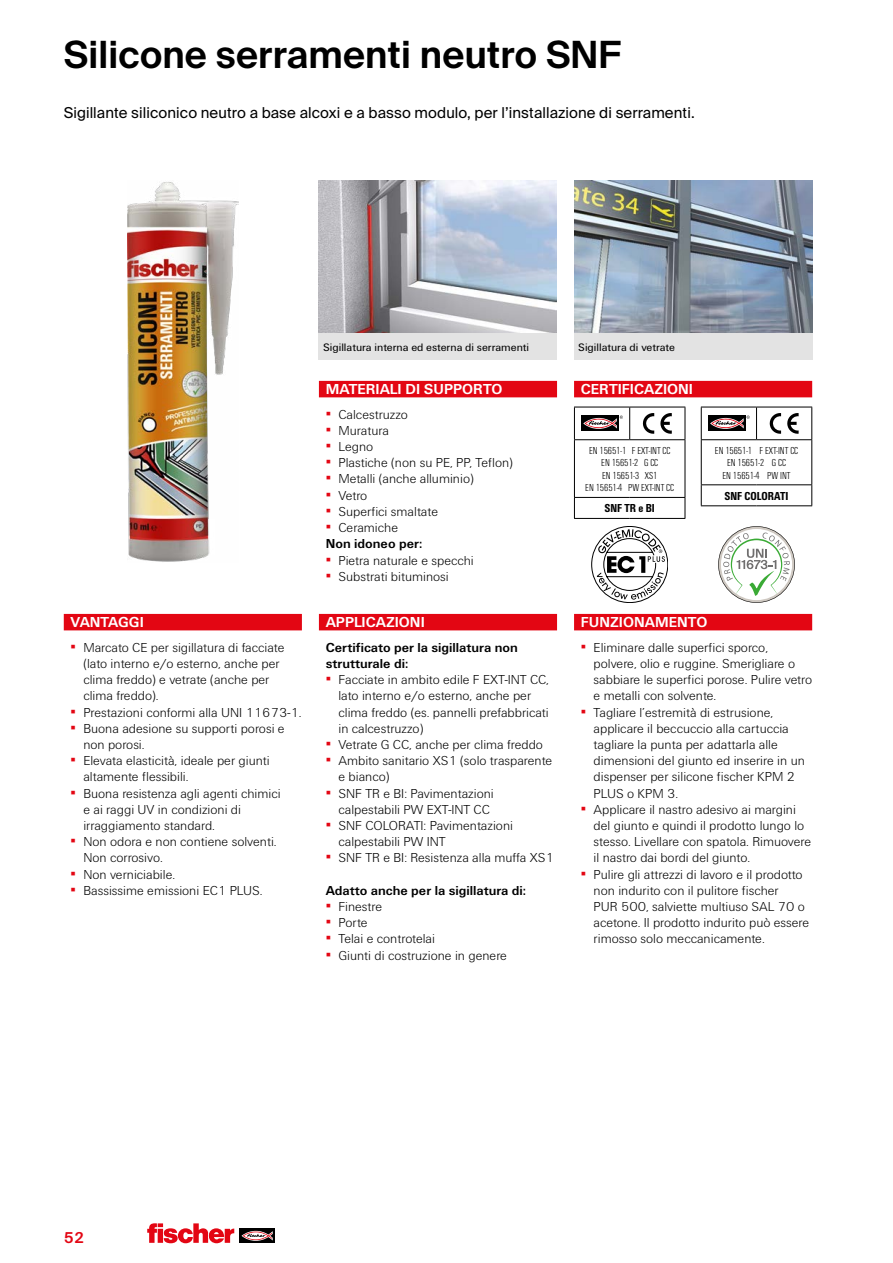
<style>
.page{position:relative;width:893px;height:1263px;background:#fff}
.page>*{position:absolute;margin:0;border:0;box-sizing:border-box;transform-origin:0 0}
.t1{font:600 37.5px "fischerstrong";letter-spacing:.005em;color:#000}
.t2{font:15px "fischerstrong";letter-spacing:.005em;color:#000}
.t3{font:700 15px "Fi We";color:#fff}
.t4{font:600 15px "fischerstrong";color:#e30613}
.t5{font:300 13.5px/16.2px "Fi We";color:#000}
.t6{font:700 13.5px/16.2px "Fi We";color:#000}
.t7{font:700 condensed 12px "Fi We";color:#000}
.t8{font:11.25px "Fi We";color:#000}
.t9{font:300 condensed 10.5px/12.6px "Fi We";color:#000;text-align:center}
.s1{font-weight:400;color:#e30613}
.s2{font-weight:300}
</style>
<div class="page">
<div style="left:240px;top:1229px;width:35px;height:14px;background:#000"></div>
<svg style="left:241px;top:1231px;width:32px;height:10px"></svg>
<svg style="left:147px;top:1223px;width:87px;height:20px"></svg>
<img style="left:127px;top:182px;width:111px;height:380px">
<img style="left:319px;top:180px;width:238px;height:153px">
<img style="left:574px;top:180px;width:238px;height:153px">
<div style="left:319px;top:333px;width:238px;height:27px;background:#e3e3e3"></div>
<div style="left:319px;top:381px;width:238px;height:16px;background:#e30613"></div>
<div style="left:574px;top:381px;width:238px;height:16px;background:#e30613"></div>
<div style="left:64px;top:614px;width:238px;height:16px;background:#e30613"></div>
<div style="left:319px;top:614px;width:238px;height:16px;background:#e30613"></div>
<div style="left:574px;top:614px;width:238px;height:16px;background:#e30613"></div>
<div style="left:574px;top:333px;width:238px;height:27px;background:#e3e3e3"></div>
<hr style="left:574px;top:407px;width:56px;height:1px;background:#000">
<hr style="left:574px;top:407px;width:1px;height:32px;background:#000">
<hr style="left:630px;top:407px;width:55px;height:1px;background:#000">
<hr style="left:629px;top:407px;width:1px;height:32px;background:#000">
<hr style="left:685px;top:407px;width:1px;height:32px;background:#000">
<hr style="left:574px;top:439px;width:56px;height:1px;background:#000">
<hr style="left:574px;top:440px;width:1px;height:57px;background:#000">
<hr style="left:630px;top:439px;width:55px;height:1px;background:#000">
<hr style="left:685px;top:440px;width:1px;height:57px;background:#000">
<hr style="left:574px;top:497px;width:56px;height:1px;background:#000">
<svg style="left:574px;top:498px;width:1px;height:20px"></svg>
<hr style="left:630px;top:497px;width:55px;height:1px;background:#000">
<svg style="left:685px;top:498px;width:1px;height:20px"></svg>
<hr style="left:574px;top:518px;width:56px;height:1px;background:#000">
<hr style="left:630px;top:518px;width:55px;height:1px;background:#000">
<div style="left:581px;top:416px;width:38px;height:15px;background:#000"></div>
<svg style="left:583px;top:416px;width:40px;height:13px"></svg>
<svg style="left:642px;top:413px;width:30px;height:21px"></svg>
<hr style="left:701px;top:407px;width:55px;height:1px;background:#000">
<hr style="left:701px;top:407px;width:1px;height:32px;background:#000">
<hr style="left:756px;top:407px;width:56px;height:1px;background:#000">
<hr style="left:756px;top:407px;width:1px;height:32px;background:#000">
<hr style="left:811px;top:407px;width:1px;height:32px;background:#000">
<hr style="left:701px;top:439px;width:55px;height:1px;background:#000">
<hr style="left:701px;top:440px;width:1px;height:44px;background:#000">
<hr style="left:756px;top:439px;width:56px;height:1px;background:#000">
<hr style="left:811px;top:440px;width:1px;height:44px;background:#000">
<hr style="left:701px;top:484px;width:55px;height:1px;background:#000">
<svg style="left:701px;top:485px;width:1px;height:20px"></svg>
<hr style="left:756px;top:484px;width:56px;height:1px;background:#000">
<svg style="left:811px;top:485px;width:1px;height:20px"></svg>
<hr style="left:701px;top:505px;width:55px;height:1px;background:#000">
<hr style="left:756px;top:505px;width:56px;height:1px;background:#000">
<div style="left:708px;top:416px;width:38px;height:15px;background:#000"></div>
<svg style="left:710px;top:416px;width:40px;height:13px"></svg>
<svg style="left:769px;top:413px;width:30px;height:21px"></svg>
<svg style="left:718px;top:526px;width:77px;height:77px"></svg>
<svg style="left:591px;top:526px;width:77px;height:77px"></svg>
<h1 class="t1" style="left:64px;top:33px;width:558px">Silicone serramenti neutro SNF</h1>
<p class="t2" style="left:64px;top:104px;width:632px">Sigillante siliconico neutro a base alcoxi e a basso modulo, per l’installazione di serramenti.</p>
<p class="t8" style="left:323px;top:341px;width:207px">Sigillatura interna ed esterna di serramenti</p>
<p class="t3" style="left:326px;top:381px;width:178px">MATERIALI DI SUPPORTO</p>
<p class="t5" style="left:326px;top:406px;width:84px"><span class="s1">▪</span> Calcestruzzo</p>
<p class="t5" style="left:326px;top:422px;width:65px"><span class="s1">▪</span> Muratura</p>
<p class="t5" style="left:326px;top:439px;width:49px"><span class="s1">▪</span> Legno</p>
<p class="t5" style="left:326px;top:455px;width:189px"><span class="s1">▪</span> Plastiche (non su PE, PP, Teflon)</p>
<p class="t5" style="left:326px;top:471px;width:150px"><span class="s1">▪</span> Metalli (anche alluminio)</p>
<p class="t5" style="left:326px;top:487px;width:43px"><span class="s1">▪</span> Vetro</p>
<p class="t5" style="left:326px;top:503px;width:114px"><span class="s1">▪</span> Superfici smaltate</p>
<p class="t6" style="left:326px;top:520px;width:98px"><span class="s1">▪</span> <span class="s2">Ceramiche<br></span>Non idoneo per:</p>
<p class="t5" style="left:326px;top:552px;width:150px"><span class="s1">▪</span> Pietra naturale e specchi</p>
<p class="t5" style="left:326px;top:568px;width:125px"><span class="s1">▪</span> Substrati bituminosi</p>
<p class="t8" style="left:578px;top:341px;width:98px">Sigillatura di vetrate</p>
<p class="t3" style="left:581px;top:381px;width:114px">CERTIFICAZIONI</p>
<p class="t9" style="left:585px;top:444px;width:90px">EN 15651-1 F EXT-INT CC<br>EN 15651-2 G CC<br>EN 15651-3 XS1<br>EN 15651-4 PW EXT-INT CC</p>
<p class="t7" style="left:604px;top:501px;width:52px">SNF TR e BI</p>
<p class="t9" style="left:715px;top:444px;width:85px">EN 15651-1 F EXT-INT CC<br>EN 15651-2 G CC<br>EN 15651-4 PW INT</p>
<p class="t7" style="left:724px;top:489px;width:66px">SNF COLORATI</p>
<p class="t3" style="left:71px;top:614px;width:75px">VANTAGGI</p>
<p class="t5" style="left:83px;top:639px;width:203px;text-indent:-13px"><span class="s1">▪</span> Marcato CE per sigillatura di facciate (lato interno e/o esterno, anche per clima freddo) e vetrate (anche per clima freddo).</p>
<p class="t5" style="left:71px;top:704px;width:232px"><span class="s1">▪</span> Prestazioni conformi alla UNI 11673-1.</p>
<p class="t5" style="left:83px;top:720px;width:203px;text-indent:-13px"><span class="s1">▪</span> Buona adesione su supporti porosi e non porosi.</p>
<p class="t5" style="left:83px;top:753px;width:188px;text-indent:-13px"><span class="s1">▪</span> Elevata elasticità, ideale per giunti altamente flessibili.</p>
<p class="t5" style="left:83px;top:785px;width:199px;text-indent:-13px"><span class="s1">▪</span> Buona resistenza agli agenti chimici e ai raggi UV in condizioni di irraggiamento standard.</p>
<p class="t5" style="left:83px;top:834px;width:195px;text-indent:-13px"><span class="s1">▪</span> Non odora e non contiene solventi.<br>Non corrosivo.</p>
<p class="t5" style="left:71px;top:866px;width:106px"><span class="s1">▪</span> Non verniciabile.</p>
<p class="t5" style="left:71px;top:882px;width:194px"><span class="s1">▪</span> Bassissime emissioni EC1 PLUS.</p>
<p class="t3" style="left:326px;top:614px;width:101px">APPLICAZIONI</p>
<p class="t6" style="left:326px;top:639px;width:194px">Certificato per la sigillatura non strutturale di:</p>
<p class="t5" style="left:338px;top:672px;width:212px;text-indent:-13px"><span class="s1">▪</span> Facciate in ambito edile F EXT-INT CC, lato interno e/o esterno, anche per clima freddo (es. pannelli prefabbricati in calcestruzzo)</p>
<p class="t5" style="left:326px;top:736px;width:219px"><span class="s1">▪</span> Vetrate G CC, anche per clima freddo</p>
<p class="t5" style="left:338px;top:753px;width:215px;text-indent:-13px"><span class="s1">▪</span> Ambito sanitario XS1 (solo trasparente e bianco)</p>
<p class="t5" style="left:326px;top:785px;width:170px;text-align:right"><span class="s1">▪</span> SNF TR e BI: Pavimentazioni calpestabili PW EXT-INT CC</p>
<p class="t5" style="left:338px;top:817px;width:176px;text-indent:-13px"><span class="s1">▪</span> SNF COLORATI: Pavimentazioni calpestabili PW INT</p>
<p class="t5" style="left:326px;top:850px;width:230px"><span class="s1">▪</span> SNF TR e BI: Resistenza alla muffa XS1</p>
<p class="t6" style="left:326px;top:882px;width:202px">Adatto anche per la sigillatura di:</p>
<p class="t5" style="left:326px;top:898px;width:58px"><span class="s1">▪</span> Finestre</p>
<p class="t5" style="left:326px;top:915px;width:43px"><span class="s1">▪</span> Porte</p>
<p class="t5" style="left:326px;top:931px;width:111px"><span class="s1">▪</span> Telai e controtelai</p>
<p class="t5" style="left:326px;top:947px;width:183px"><span class="s1">▪</span> Giunti di costruzione in genere</p>
<p class="t3" style="left:581px;top:614px;width:128px">FUNZIONAMENTO</p>
<p class="t5" style="left:594px;top:639px;width:220px;text-indent:-13px"><span class="s1">▪</span> Eliminare dalle superfici sporco, polvere, olio e ruggine. Smerigliare o sabbiare le superfici porose. Pulire vetro e metalli con solvente.</p>
<p class="t5" style="left:594px;top:704px;width:213px;text-indent:-13px"><span class="s1">▪</span> Tagliare l’estremità di estrusione, applicare il beccuccio alla cartuccia tagliare la punta per adattarla alle dimensioni del giunto ed inserire in un dispenser per silicone fischer KPM 2<br>PLUS o KPM 3.</p>
<p class="t5" style="left:594px;top:801px;width:219px;text-indent:-13px"><span class="s1">▪</span> Applicare il nastro adesivo ai margini del giunto e quindi il prodotto lungo lo stesso. Livellare con spatola. Rimuovere il nastro dai bordi del giunto.</p>
<p class="t5" style="left:594px;top:866px;width:217px;text-indent:-13px"><span class="s1">▪</span> Pulire gli attrezzi di lavoro e il prodotto non indurito con il pulitore fischer<br>PUR 500, salviette multiuso SAL 70 o acetone. Il prodotto indurito può essere rimosso solo meccanicamente.</p>
<p class="t4" style="left:64px;top:1229px;width:22px">52</p>
</div>
